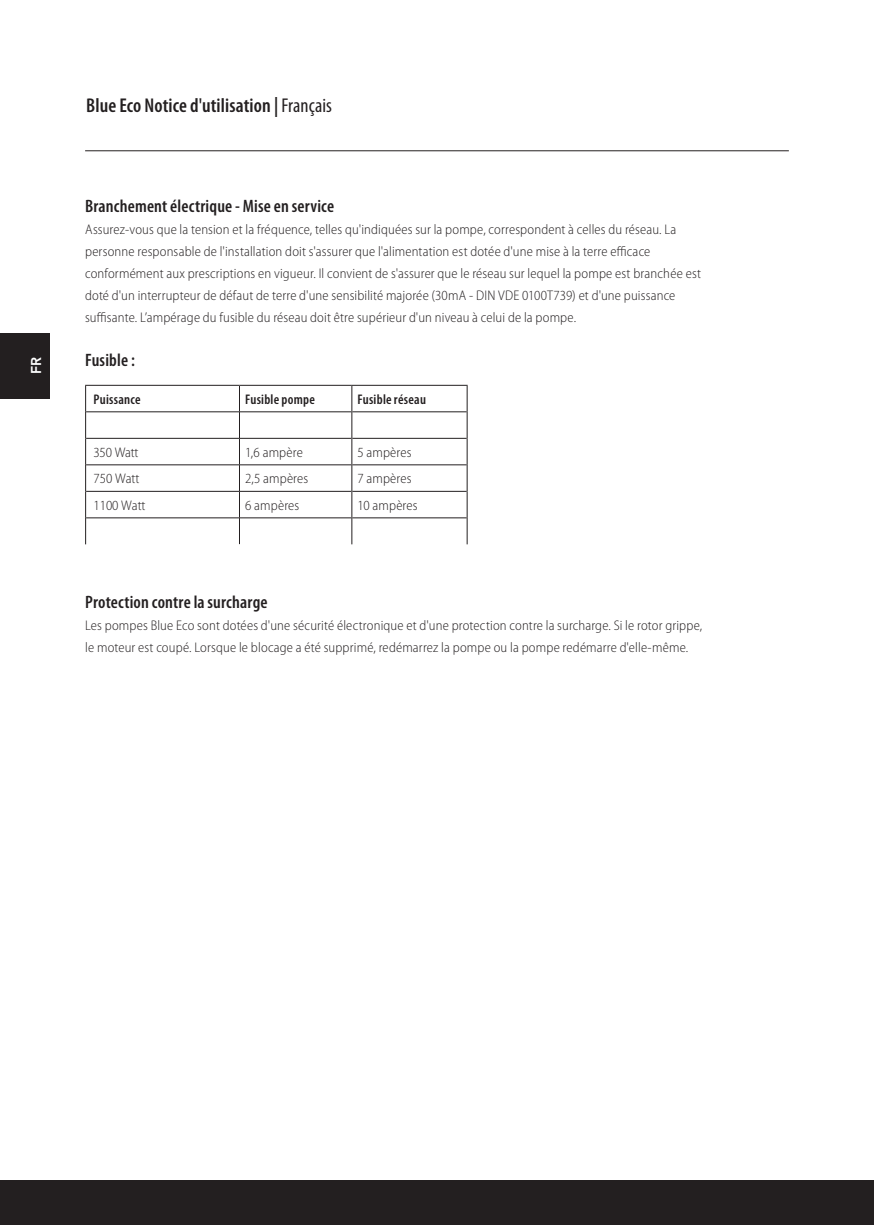
<style>
.page{position:relative;width:874px;height:1225px;background:#fff}
.page>*{position:absolute;margin:0;border:0;box-sizing:border-box;transform-origin:0 0}
.t1{font:600 condensed 20px "Myriad Pro";letter-spacing:.005em;color:#231f20}
.t2{font:600 condensed 18px "Myriad Pro";letter-spacing:.01em;color:#231f20}
.t3{font:800 14.2px "Avenir LT Std";color:#fff}
.t4{font:300 semi-condensed 14px/22px "Myriad Pro";letter-spacing:.01em;color:#231f20}
.t5{font:600 condensed 14px "Myriad Pro";letter-spacing:.02em;color:#231f20}
.s1{font-weight:400}
</style>
<div class="page">
<div style="left:0;top:1180px;width:873px;height:45px;background:#231f20"></div>
<hr style="left:85px;top:150px;width:703px;height:1px;background:#231f20">
<div style="left:0;top:333px;width:50px;height:66px;background:#231f20"></div>
<hr style="left:85px;top:385px;width:154px;height:1px;background:#231f20">
<hr style="left:239px;top:385px;width:112px;height:1px;background:#231f20">
<hr style="left:351px;top:385px;width:116px;height:1px;background:#231f20">
<svg style="left:85px;top:386px;width:1px;height:158px"></svg>
<hr style="left:86px;top:411px;width:153px;height:1px;background:#231f20">
<hr style="left:239px;top:411px;width:112px;height:1px;background:#231f20">
<hr style="left:352px;top:411px;width:114px;height:1px;background:#231f20">
<hr style="left:86px;top:438px;width:153px;height:1px;background:#231f20">
<hr style="left:239px;top:438px;width:112px;height:1px;background:#231f20">
<hr style="left:352px;top:438px;width:114px;height:1px;background:#231f20">
<hr style="left:86px;top:464px;width:153px;height:1px;background:#231f20">
<hr style="left:239px;top:464px;width:112px;height:1px;background:#231f20">
<hr style="left:352px;top:464px;width:114px;height:1px;background:#231f20">
<hr style="left:86px;top:491px;width:153px;height:1px;background:#231f20">
<hr style="left:239px;top:491px;width:112px;height:1px;background:#231f20">
<hr style="left:352px;top:491px;width:114px;height:1px;background:#231f20">
<hr style="left:86px;top:517px;width:153px;height:1px;background:#231f20">
<hr style="left:239px;top:517px;width:112px;height:1px;background:#231f20">
<svg style="left:239px;top:386px;width:1px;height:158px"></svg>
<hr style="left:352px;top:517px;width:114px;height:1px;background:#231f20">
<svg style="left:351px;top:386px;width:1px;height:158px"></svg>
<svg style="left:466px;top:386px;width:1px;height:158px"></svg>
<p class="t3" style="left:28px;top:374px;width:19px;rotate:-90deg">FR</p>
<h1 class="t1" style="left:86px;top:93px;width:247px">Blue Eco Notice d'utilisation | <span class="s1">Français</span></h1>
<p class="t2" style="left:85px;top:195px;width:250px">Branchement électrique - Mise en service</p>
<p class="t4" style="left:85px;top:219px;width:617px">Assurez-vous que la tension et la fréquence, telles qu'indiquées sur la pompe, correspondent à celles du réseau. La personne responsable de l'installation doit s'assurer que l'alimentation est dotée d'une mise à la terre efficace conformément aux prescriptions en vigueur. Il convient de s'assurer que le réseau sur lequel la pompe est branchée est doté d'un interrupteur de défaut de terre d'une sensibilité majorée (30mA - DIN VDE 0100T739) et d'une puissance suffisante. L’ampérage du fusible du réseau doit être supérieur d'un niveau à celui de la pompe.</p>
<p class="t2" style="left:85px;top:349px;width:51px">Fusible :</p>
<p class="t5" style="left:94px;top:390px;width:49px">Puissance</p>
<p class="t5" style="left:245px;top:390px;width:71px">Fusible pompe</p>
<p class="t5" style="left:357px;top:390px;width:70px">Fusible réseau</p>
<p class="t4" style="left:94px;top:441px;width:46px">350 Watt</p>
<p class="t4" style="left:245px;top:441px;width:59px">1,6 ampère</p>
<p class="t4" style="left:357px;top:441px;width:55px">5 ampères</p>
<p class="t4" style="left:94px;top:467px;width:47px">750 Watt</p>
<p class="t4" style="left:245px;top:468px;width:65px">2,5 ampères</p>
<p class="t4" style="left:357px;top:467px;width:55px">7 ampères</p>
<p class="t4" style="left:94px;top:494px;width:53px">1100 Watt</p>
<p class="t4" style="left:245px;top:494px;width:56px">6 ampères</p>
<p class="t4" style="left:357px;top:494px;width:61px">10 ampères</p>
<p class="t2" style="left:85px;top:591px;width:184px">Protection contre la surcharge</p>
<p class="t4" style="left:85px;top:615px;width:618px">Les pompes Blue Eco sont dotées d'une sécurité électronique et d'une protection contre la surcharge. Si le rotor grippe, le moteur est coupé. Lorsque le blocage a été supprimé, redémarrez la pompe ou la pompe redémarre d'elle-même.</p>
</div>
